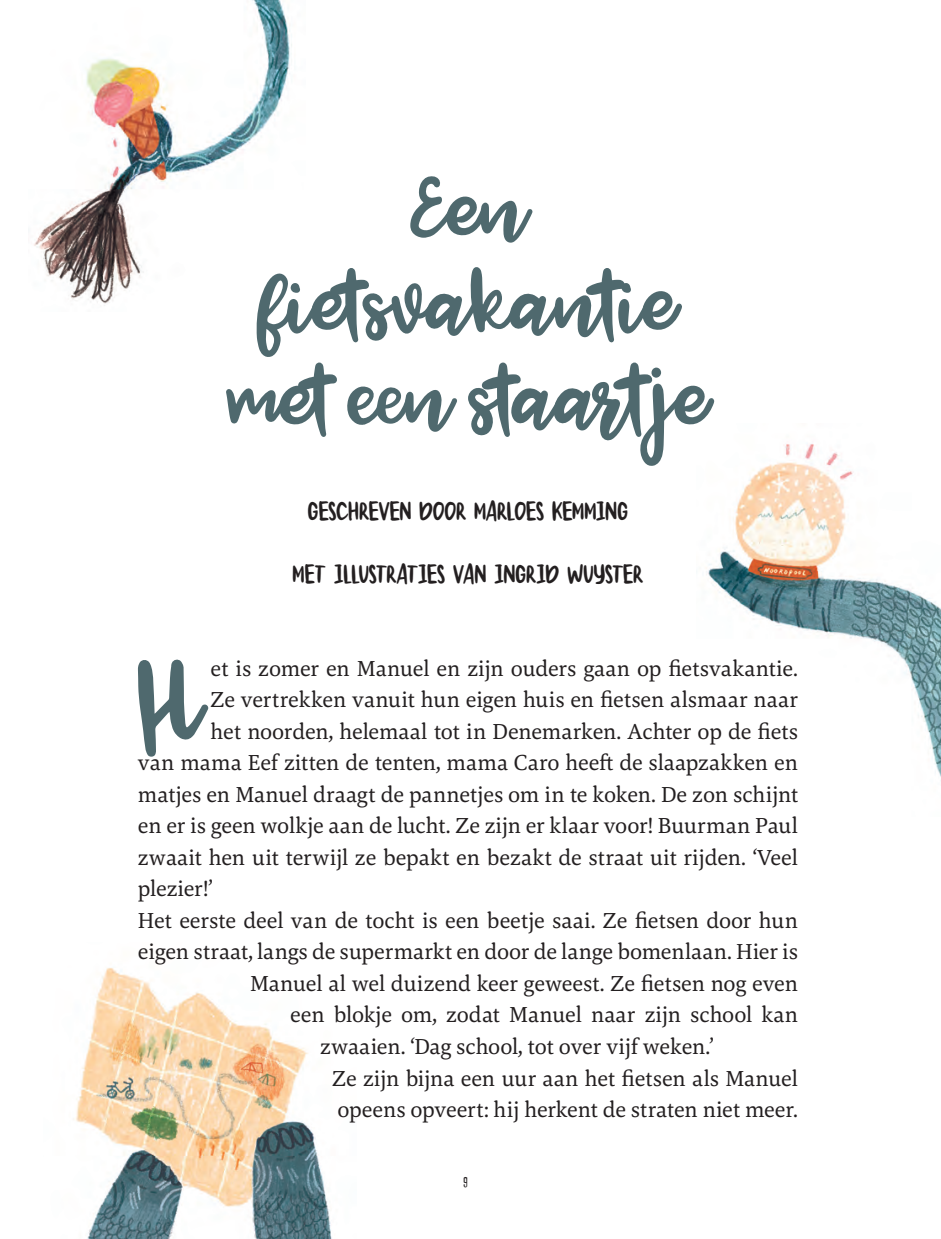
<style>
.page{position:relative;width:941px;height:1239px;background:#fff}
.page>*{position:absolute;margin:0;border:0;box-sizing:border-box;transform-origin:0 0}
.t1{font:113.58px "Jenthill";color:#4f696e}
.t2{font:84px/94.5px "Jenthill";color:#4f696e;text-align:center}
.t3{font:26.25px "Jenthill Caps";letter-spacing:-.015em;color:#231f20}
.t4{font:22.75px "Carrara";letter-spacing:-.005em;color:#231f20}
.t5{font:14px "Nuderflaken";color:#231f20}
</style>
<div class="page">
<img style="left:706px;top:444px;width:234px;height:331px">
<img style="left:75px;top:968px;width:257px;height:270px">
<img style="left:34px;top:0;width:258px;height:304px">
<h2 class="t2" style="left:227px;top:158px;width:483px">Een fietsvakantie met een staartje</h2>
<p class="t3" style="left:308px;top:494px;width:322px">GESCHREVEN DOOR MARLOES KEMMING</p>
<p class="t3" style="left:293px;top:557px;width:352px">MET ILLUSTRATIES VAN INGRID WUYSTER</p>
<h1 class="t1" style="left:136px;top:632px;width:67px">H</h1>
<p class="t4" style="left:210px;top:653px;width:589px">et is zomer en Manuel en zijn ouders gaan op fietsvakantie.</p>
<p class="t4" style="left:210px;top:684px;width:589px">Ze vertrekken vanuit hun eigen huis en fietsen alsmaar naar</p>
<p class="t4" style="left:210px;top:716px;width:589px">het noorden, helemaal tot in Denemarken. Achter op de fiets</p>
<p class="t4" style="left:138px;top:747px;width:661px">van mama Eef zitten de tenten, mama Caro heeft de slaapzakken en</p>
<p class="t4" style="left:138px;top:779px;width:661px">matjes en Manuel draagt de pannetjes om in te koken. De zon schijnt</p>
<p class="t4" style="left:138px;top:811px;width:661px">en er is geen wolkje aan de lucht. Ze zijn er klaar voor! Buurman Paul</p>
<p class="t4" style="left:138px;top:842px;width:661px">zwaait hen uit terwijl ze bepakt en bezakt de straat uit rijden. ‘Veel</p>
<p class="t4" style="left:138px;top:874px;width:76px">plezier!’</p>
<p class="t4" style="left:138px;top:905px;width:661px">Het eerste deel van de tocht is een beetje saai. Ze fietsen door hun</p>
<p class="t4" style="left:138px;top:937px;width:661px">eigen straat, langs de supermarkt en door de lange bomenlaan. Hier is</p>
<p class="t4" style="left:250px;top:968px;width:549px">Manuel al wel duizend keer geweest. Ze fietsen nog even</p>
<p class="t4" style="left:290px;top:1000px;width:509px">een blokje om, zodat Manuel naar zijn school kan</p>
<p class="t4" style="left:320px;top:1031px;width:395px">zwaaien. ‘Dag school, tot over vijf weken.’</p>
<p class="t4" style="left:332px;top:1063px;width:467px">Ze zijn bijna een uur aan het fietsen als Manuel</p>
<p class="t4" style="left:337px;top:1094px;width:462px">opeens opveert: hij herkent de straten niet meer.</p>
<p class="t5" style="left:463px;top:1173px;width:7px">9</p>
</div>
